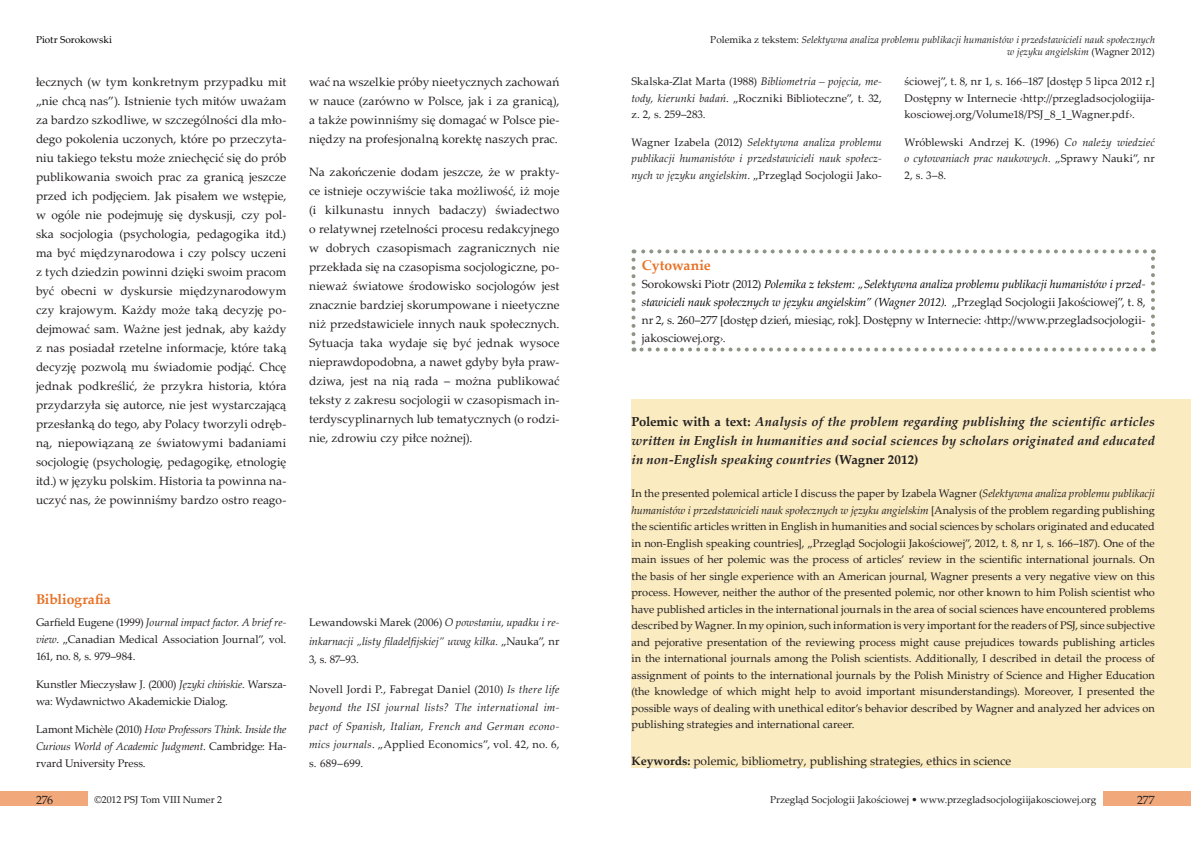
<style>
.page{position:relative;width:1191px;height:842px;background:#fff}
.page>*{position:absolute;margin:0;border:0;box-sizing:border-box;transform-origin:0 0}
.t1{font:700 14px "Palatino Linotype";letter-spacing:-.005em;color:#e87124}
.t2{font:italic 700 13px/19px "Palatino Linotype";letter-spacing:.01em;color:#231f20;text-align:justify}
.t3{font:12px/19px "Palatino Linotype";color:#231f20;text-align:justify}
.t4{font:11.7px/18px "Palatino Linotype";letter-spacing:-.005em;color:#231f20;text-align:justify}
.t5{font:11px/16.5px "Palatino Linotype";color:#231f20;text-align:justify}
.t6{font:italic 11px/18.5px "Palatino Linotype";color:#231f20;text-align:justify}
.t7{font:italic 10px/12px "Palatino Linotype";color:#231f20;text-align:right}
.t8{font:10px "Palatino Linotype";color:#231f20}
.t9{font:10px "Palatino Linotype";letter-spacing:-.005em;color:#000}
.s1{font-style:italic}
.s2{font-style:normal}
.s3{font-style:italic;color:#000}
.s4{font-weight:700}
</style>
<div class="page">
<div style="left:0;top:791px;width:87px;height:15px;background:#f1a97b"></div>
<div style="left:1103px;top:791px;width:88px;height:15px;background:#f1a97b"></div>
<div style="left:631px;top:399px;width:560px;height:369px;background:#faebc1"></div>
<svg style="left:631px;top:260px;width:4px;height:91px"></svg>
<svg style="left:641px;top:347px;width:513px;height:4px"></svg>
<svg style="left:1151px;top:249px;width:4px;height:92px"></svg>
<svg style="left:633px;top:249px;width:512px;height:4px"></svg>
<p class="t9" style="left:36px;top:33px;width:78px">Piotr Sorokowski</p>
<p class="t3" style="left:36px;top:72px;width:252px">łecznych (w tym konkretnym przypadku mit „nie chcą nas”). Istnienie tych mitów uważam za bardzo szkodliwe, w szczególności dla mło&shy;dego pokolenia uczonych, które po przeczyta&shy;niu takiego tekstu może zniechęcić się do prób publikowania swoich prac za granicą jeszcze przed ich podjęciem. Jak pisałem we wstępie, w ogóle nie podejmuję się dyskusji, czy pol&shy;ska socjologia (psychologia, pedagogika itd.) ma być międzynarodowa i czy polscy uczeni z tych dziedzin powinni dzięki swoim pracom być obecni w dyskursie międzynarodowym czy krajowym. Każdy może taką decyzję po&shy;dejmować sam. Ważne jest jednak, aby każdy z nas posiadał rzetelne informacje, które taką decyzję pozwolą mu świadomie podjąć. Chcę jednak podkreślić, że przykra historia, która przydarzyła się autorce, nie jest wystarczającą przesłanką do tego, aby Polacy tworzyli odręb&shy;ną, niepowiązaną ze światowymi badaniami socjologię (psychologię, pedagogikę, etnologię itd.) w języku polskim. Historia ta powinna na&shy;uczyć nas, że powinniśmy bardzo ostro reago-</p>
<p class="t3" style="left:309px;top:72px;width:252px">wać na wszelkie próby nieetycznych zachowań w nauce (zarówno w Polsce, jak i za granicą), a także powinniśmy się domagać w Polsce pie&shy;niędzy na profesjonalną korektę naszych prac.</p>
<p class="t3" style="left:309px;top:162px;width:252px">Na zakończenie dodam jeszcze, że w prakty&shy;ce istnieje oczywiście taka możliwość, iż moje (i kilkunastu innych badaczy) świadectwo o relatywnej rzetelności procesu redakcyjnego w dobrych czasopismach zagranicznych nie przekłada się na czasopisma socjologiczne, po&shy;nieważ światowe środowisko socjologów jest znacznie bardziej skorumpowane i nieetyczne niż przedstawiciele innych nauk społecznych.<br>Sytuacja taka wydaje się być jednak wysoce nieprawdopodobna, a nawet gdyby była praw&shy;dziwa, jest na nią rada – można publikować teksty z zakresu socjologii w czasopismach in&shy;terdyscyplinarnych lub tematycznych (o rodzi&shy;nie, zdrowiu czy piłce nożnej).</p>
<p class="t1" style="left:36px;top:589px;width:76px">Bibliografia</p>
<p class="t5" style="left:36px;top:613px;width:252px;line-height:16.9px">Garfield Eugene (1999) <span class="s1">Journal impact factor. A brief re&shy;view</span>. „Canadian Medical Association Journal”, vol.<br>161, no. 8, s. 979–984.</p>
<p class="t5" style="left:36px;top:675px;width:252px;line-height:16.9px">Kunstler Mieczysław J. (2000) <span class="s1">Języki chińskie</span>. Warsza&shy;wa: Wydawnictwo Akademickie Dialog.</p>
<p class="t6" style="left:36px;top:720px;width:252px;line-height:16.9px"><span class="s2">Lamont Michèle (2010)</span> How Professors Think. Inside the Curious World of Academic Judgment<span class="s2">. Cambridge: Ha&shy;rvard University Press.</span></p>
<p class="t6" style="left:309px;top:613px;width:252px"><span class="s2">Lewandowski Marek (2006)</span> O powstaniu, upadku i re&shy;inkarnacji „listy filadelfijskiej” uwag kilka. <span class="s2">„Nauka”, nr 3, s. 87–93.</span></p>
<p class="t6" style="left:309px;top:679px;width:252px"><span class="s2">Novell Jordi P., Fabregat Daniel (2010)</span> Is there life beyond the ISI journal lists? The international im&shy;pact of Spanish, Italian, French and German econo&shy;mics journals<span class="s2">. „Applied Economics”, vol. 42, no. 6, s. 689–699.</span></p>
<p class="t7" style="left:710px;top:34px;width:446px"><span class="s2">Polemika z tekstem:</span> Selektywna analiza problemu publikacji humanistów i przedstawicieli nauk społecznych w języku angielskim <span class="s2">(Wagner 2012)</span></p>
<p class="t5" style="left:631px;top:73px;width:252px">Skalska-Zlat Marta (1988) <span class="s1">Bibliometria – pojęcia, me&shy;tody, kierunki badań</span>. „Roczniki Biblioteczne”, t. 32, z. 2, s. 259–283.</p>
<p class="t6" style="left:631px;top:133px;width:252px;line-height:16.5px"><span class="s2">Wagner Izabela (2012)</span> Selektywna analiza problemu publikacji humanistów i przedstawicieli nauk społecz&shy;nych w języku angielskim<span class="s2">. „Przegląd Socjologii Jako-</span></p>
<p class="t5" style="left:904px;top:73px;width:252px">ściowej”, t. 8, nr 1, s. 166<span class="s1">–</span>187 [dostęp 5 lipca 2012 r.] Dostępny w Internecie ‹http://przegladsocjologiija&shy;kosciowej.org/Volume18/PSJ_8_1_Wagner.pdf›.</p>
<p class="t5" style="left:904px;top:134px;width:252px">Wróblewski Andrzej K. (1996) <span class="s1">Co należy wiedzieć o cytowaniach prac naukowych.</span> „Sprawy Nauki”, nr 2, s. 3–8.</p>
<p class="t1" style="left:642px;top:255px;width:71px">Cytowanie</p>
<p class="t4" style="left:642px;top:274px;width:505px">Sorokowski Piotr (2012) <span class="s3">Polemika z tekstem: „Selektywna analiza problemu publikacji humanistów i przed&shy;stawicieli nauk społecznych w języku angielskim” (Wagner 2012).</span> „Przegląd Socjologii Jakościowej”, t. 8, nr 2, s. 260–277 [dostęp dzień, miesiąc, rok]. Dostępny w Internecie: ‹http://www.przegladsocjologii&shy;jakosciowej.org›.</p>
<p class="t2" style="left:631px;top:412px;width:525px"><span class="s2">Polemic with a text:</span> Analysis of the problem regarding publishing the scientific articles written in English in humanities and social sciences by scholars originated and educated in non-English speaking countries <span class="s2">(Wagner 2012)</span></p>
<p class="t5" style="left:631px;top:485px;width:525px">In the presented polemical article I discuss the paper by Izabela Wagner (<span class="s1">Selektywna analiza problemu publikacji humanistów i przedstawicieli nauk społecznych w języku angielskim</span> [Analysis of the problem regarding publishing the scientific articles written in English in humanities and social sciences by scholars originated and educated in non-English speaking countries], „Przegląd Socjologii Jakościowej”, 2012, t. 8, nr 1, s. 166–187). One of the main issues of her polemic was the process of articles’ review in the scientific international journals. On the basis of her single experience with an American journal, Wagner presents a very negative view on this process. However, neither the author of the presented polemic, nor other known to him Polish scientist who have published articles in the international journals in the area of social sciences have encountered problems described by Wagner. In my opinion, such information is very important for the readers of PSJ, since subjective and pejorative presentation of the reviewing process might cause prejudices towards publishing articles in the international journals among the Polish scientists. Additionally, I described in detail the process of assignment of points to the international journals by the Polish Ministry of Science and Higher Education (the knowledge of which might help to avoid important misunderstandings). Moreover, I presented the possible ways of dealing with unethical editor’s behavior described by Wagner and analyzed her advices on publishing strategies and international career.</p>
<p class="t3" style="left:631px;top:750px;width:381px"><span class="s4">Keywords:</span> polemic, bibliometry, publishing strategies, ethics in science</p>
<p class="t3" style="left:36px;top:790px;width:18px">276</p>
<p class="t8" style="left:94px;top:792px;width:129px">©2012 PSJ Tom VIII Numer 2</p>
<p class="t8" style="left:770px;top:792px;width:328px">Przegląd Socjologii Jakościowej • www.przegladsocjologiijakosciowej.org</p>
<p class="t3" style="left:1137px;top:790px;width:19px">277</p>
</div>
